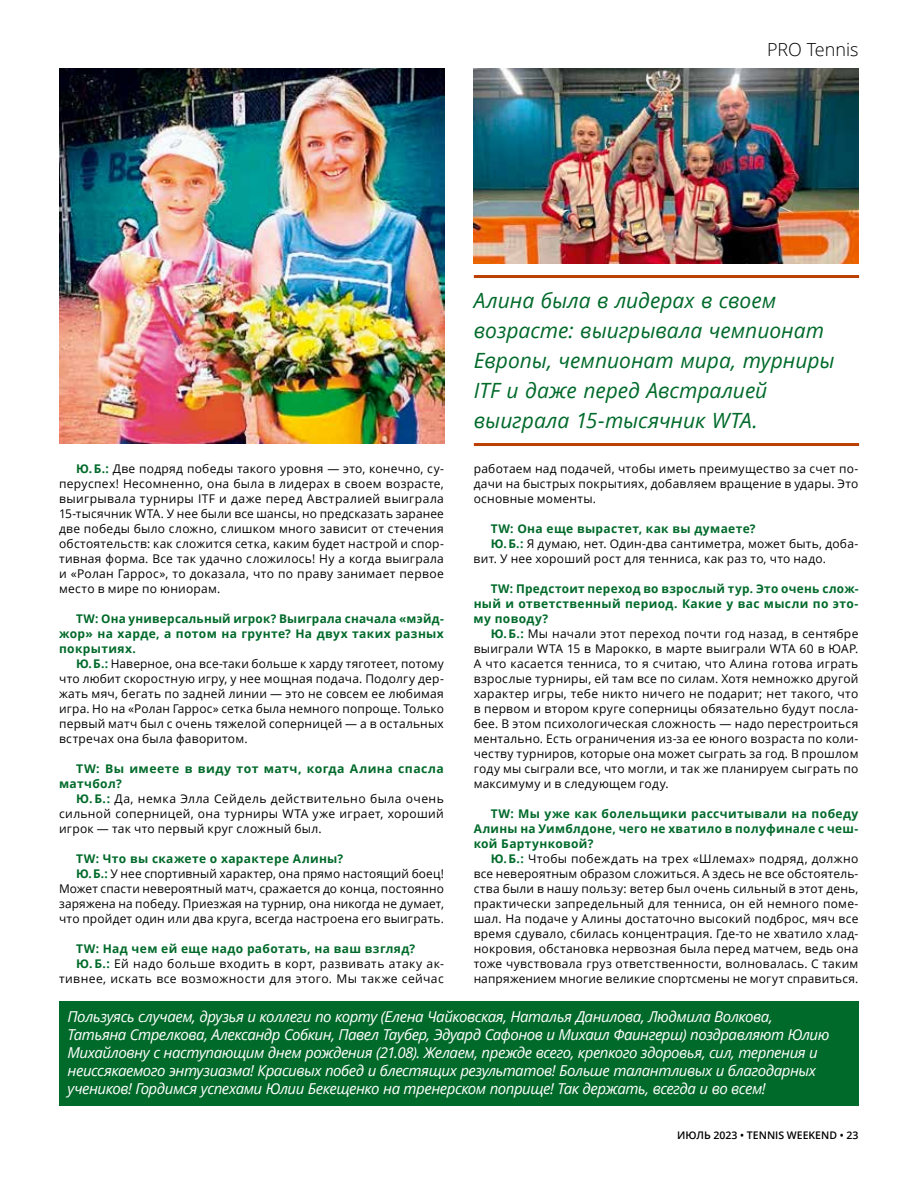
<style>
.page{position:relative;width:918px;height:1188px;background:#fff}
.page>*{position:absolute;margin:0;border:0;box-sizing:border-box;transform-origin:0 0}
.t1{font:italic 21px/30px "Open Sans";color:#006a2a}
.t2{font:300 18px "Open Sans";color:#000}
.t3{font:italic 15px/18px "Open Sans";letter-spacing:-.03em;color:#fff}
.t4{font:12px/15px "Open Sans";letter-spacing:.02em;color:#000;text-align:justify}
.t5{font:700 12px/15px "Open Sans";letter-spacing:.03em;color:#006a2a;text-align:justify}
.t6{font:600 10.5px "Open Sans";color:#000}
.s1{font-weight:700;color:#006a2a}
</style>
<div class="page">
<img style="left:59px;top:68px;width:385px;height:375px">
<img style="left:474px;top:68px;width:385px;height:195px">
<hr style="left:474px;top:275px;width:385px;height:3px;background:#bc3f02">
<hr style="left:474px;top:443px;width:385px;height:3px;background:#bc3f02">
<div style="left:59px;top:1002px;width:800px;height:104px;background:#006a2a"></div>
<h2 class="t2" style="left:767px;top:38px;width:93px">PRO Tennis</h2>
<p class="t4" style="left:59px;top:461px;width:386px;text-indent:17px"><span class="s1">Ю.Б.:</span> Две подряд победы такого уровня — это, конечно, су‑ перуспех! Несомненно, она была в лидерах в своем возрасте, выигрывала турниры ITF и даже перед Австралией выиграла 15‑тысячник WTA. У нее были все шансы, но предсказать заранее две победы было сложно, слишком много зависит от стечения обстоятельств: как сложится сетка, каким будет настрой и спор‑ тивная форма. Все так удачно сложилось! Ну а когда выиграла и «Ролан Гаррос», то доказала, что по праву занимает первое место в мире по юниорам.</p>
<p class="t5" style="left:59px;top:611px;width:386px;text-indent:17px">TW: Она универсальный игрок? Выиграла сначала «мэйд&shy;жор» на харде, а потом на грунте? На двух таких разных покрытиях.</p>
<p class="t4" style="left:59px;top:656px;width:386px;text-indent:17px"><span class="s1">Ю.Б.:</span> Наверное, она все‑таки больше к харду тяготеет, потому что любит скоростную игру, у нее мощная подача. Подолгу дер‑ жать мяч, бегать по задней линии — это не совсем ее любимая игра. Но на «Ролан Гаррос» сетка была немного попроще. Только первый матч был с очень тяжелой соперницей — а в остальных встречах она была фаворитом.</p>
<p class="t5" style="left:59px;top:761px;width:386px;text-indent:17px">TW: Вы имеете в виду тот матч, когда Алина спасла матчбол?</p>
<p class="t4" style="left:59px;top:791px;width:386px;text-indent:17px"><span class="s1">Ю.Б.:</span> Да, немка Элла Сейдель действительно была очень сильной соперницей, она турниры WTA уже играет, хороший игрок — так что первый круг сложный был.</p>
<p class="t5" style="left:76px;top:851px;width:269px">TW: Что вы скажете о характере Алины?</p>
<p class="t4" style="left:76px;top:866px;width:369px"><span class="s1">Ю.Б.:</span> У нее спортивный характер, она прямо настоящий боец!</p>
<p class="t4" style="left:59px;top:881px;width:386px">Может спасти невероятный матч, сражается до конца, постоянно</p>
<p class="t4" style="left:59px;top:896px;width:386px">заряжена на победу. Приезжая на турнир, она никогда не думает,</p>
<p class="t4" style="left:59px;top:911px;width:386px">что пройдет один или два круга, всегда настроена его выиграть.</p>
<p class="t5" style="left:76px;top:941px;width:341px">TW: Над чем ей еще надо работать, на ваш взгляд?</p>
<p class="t4" style="left:76px;top:956px;width:369px"><span class="s1">Ю.Б.:</span> Ей надо больше входить в корт, развивать атаку ак‑</p>
<p class="t4" style="left:59px;top:971px;width:386px">тивнее, искать все возможности для этого. Мы также сейчас</p>
<h1 class="t1" style="left:474px;top:285px;width:362px">Алина была в лидерах в своем возрасте: выигрывала чемпионат<br>Европы, чемпионат мира, турниры<br>ITF и даже перед Австралией выиграла 15‑тысячник WTA.</h1>
<p class="t4" style="left:474px;top:461px;width:386px">работаем над подачей, чтобы иметь преимущество за счет по‑ дачи на быстрых покрытиях, добавляем вращение в удары. Это основные моменты.</p>
<p class="t5" style="left:491px;top:521px;width:266px">TW: Она еще вырастет, как вы думаете?</p>
<p class="t4" style="left:491px;top:536px;width:369px"><span class="s1">Ю.Б.:</span> Я думаю, нет. Один-два сантиметра, может быть, доба‑</p>
<p class="t4" style="left:474px;top:551px;width:354px">вит. У нее хороший рост для тенниса, как раз то, что надо.</p>
<p class="t5" style="left:474px;top:581px;width:386px;text-indent:17px">TW: Предстоит переход во взрослый тур. Это очень слож&shy;ный и ответственный период. Какие у вас мысли по это&shy;му поводу?</p>
<p class="t4" style="left:474px;top:626px;width:386px;text-indent:17px"><span class="s1">Ю.Б.:</span> Мы начали этот переход почти год назад, в сентябре выиграли WTA 15 в Марокко, в марте выиграли WTA 60 в ЮАР.<br>А что касается тенниса, то я считаю, что Алина готова играть взрослые турниры, ей там все по силам. Хотя немножко другой характер игры, тебе никто ничего не подарит; нет такого, что в первом и втором круге соперницы обязательно будут посла‑ бее. В этом психологическая сложность — надо перестроиться ментально. Есть ограничения из-за ее юного возраста по коли‑ честву турниров, которые она может сыграть за год. В прошлом году мы сыграли все, что могли, и так же планируем сыграть по максимуму и в следующем году.</p>
<p class="t5" style="left:474px;top:806px;width:386px;text-indent:17px">TW: Мы уже как болельщики рассчитывали на победу Алины на Уимблдоне, чего не хватило в полуфинале с чеш&shy;кой Бартунковой?</p>
<p class="t4" style="left:474px;top:851px;width:386px;text-indent:17px"><span class="s1">Ю.Б.:</span> Чтобы побеждать на трех «Шлемах» подряд, должно все невероятным образом сложиться. А здесь не все обстоятель‑ ства были в нашу пользу: ветер был очень сильный в этот день, практически запредельный для тенниса, он ей немного поме‑ шал. На подаче у Алины достаточно высокий подброс, мяч все время сдувало, сбилась концентрация. Где‑то не хватило хлад‑ нокровия, обстановка нервозная была перед матчем, ведь она тоже чувствовала груз ответственности, волновалась. С таким напряжением многие великие спортсмены не могут справиться.</p>
<p class="t3" style="left:68px;top:1007px;width:763px">Пользуясь случаем, друзья и коллеги по корту (Елена Чайковская, Наталья Данилова, Людмила Волкова, Татьяна Стрелкова, Александр Собкин, Павел Таубер, Эдуард Сафонов и Михаил Фаингерш) поздравляют Юлию Михайловну с наступающим днем рождения (21.08). Желаем, прежде всего, крепкого здоровья, сил, терпения и неиссякаемого энтузиазма! Красивых побед и блестящих результатов! Больше талантливых и благодарных учеников! Гордимся успехами Юлии Бекещенко на тренерском поприще! Так держать, всегда и во всем!</p>
<p class="t6" style="left:677px;top:1128px;width:183px">ИЮЛЬ 2023 • TENNIS WEEKEND • 23</p>
</div>
